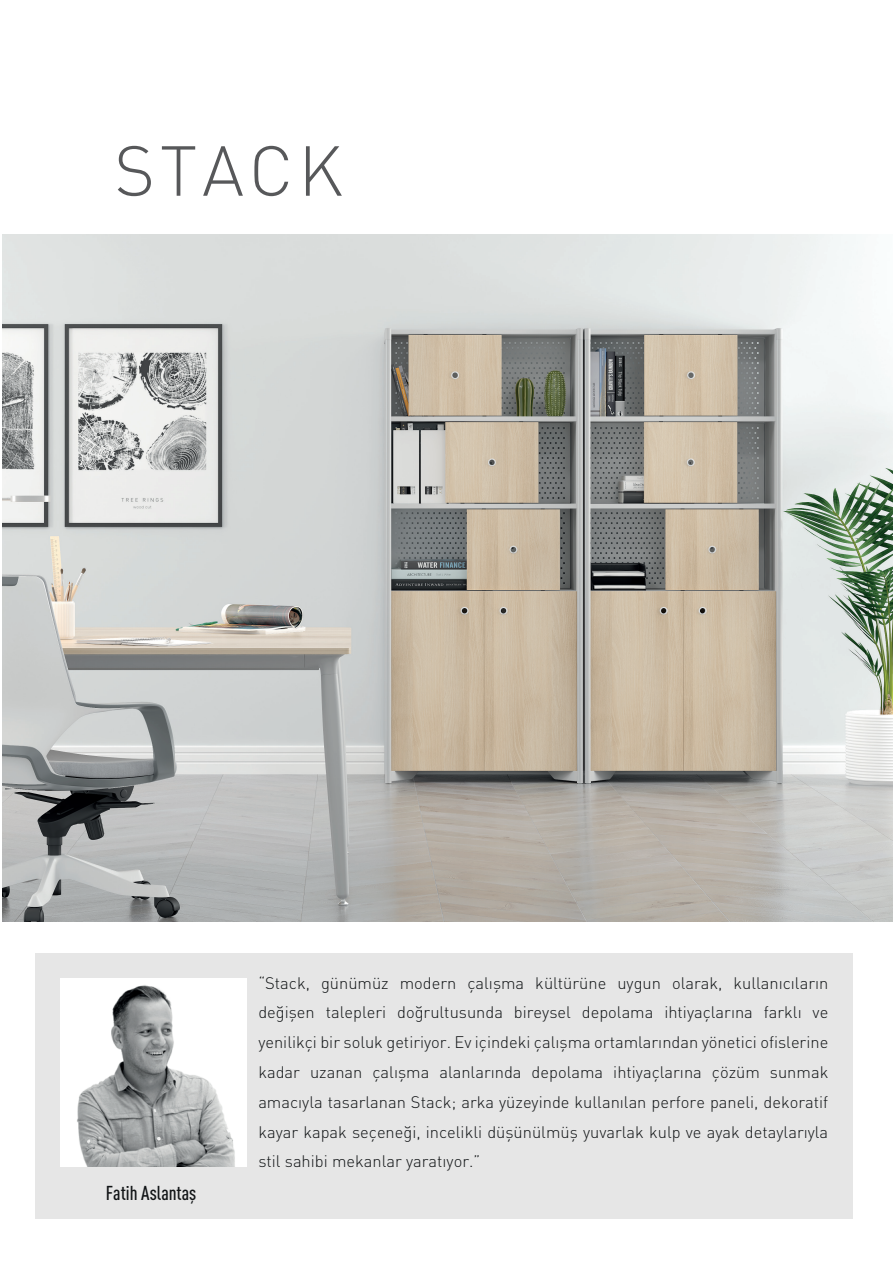
<style>
.page{position:relative;width:893px;height:1263px;background:#fff}
.page>*{position:absolute;margin:0;border:0;box-sizing:border-box;transform-origin:0 0}
.t1{font:300 69.45px "DIN Pro";letter-spacing:.07em;color:#57585a}
.t2{font:500 condensed 19.8px "DIN Pro";color:#111416}
.t3{font:300 16.5px/29.8px "DIN Pro";color:#111416;text-align:justify}
</style>
<div class="page">
<img style="left:2px;top:235px;width:891px;height:686px">
<div style="left:35px;top:953px;width:817px;height:265px;background:#e6e6e6"></div>
<img style="left:61px;top:979px;width:186px;height:187px">
<h1 class="t1" style="left:114px;top:117px;width:230px">STACK</h1>
<p class="t2" style="left:106px;top:1178px;width:92px">Fatih Aslantaş</p>
<p class="t3" style="left:258px;top:966px;width:571px">“Stack, günümüz modern çalışma kültürüne uygun olarak, kullanıcıların değişen talepleri doğrultusunda bireysel depolama ihtiyaçlarına farklı ve yenilikçi bir soluk getiriyor. Ev içindeki çalışma ortamlarından yönetici ofislerine kadar uzanan çalışma alanlarında depolama ihtiyaçlarına çözüm sunmak amacıyla tasarlanan Stack; arka yüzeyinde kullanılan perfore paneli, dekoratif kayar kapak seçeneği, incelikli düşünülmüş yuvarlak kulp ve ayak detaylarıyla stil sahibi mekanlar yaratıyor.”</p>
</div>
